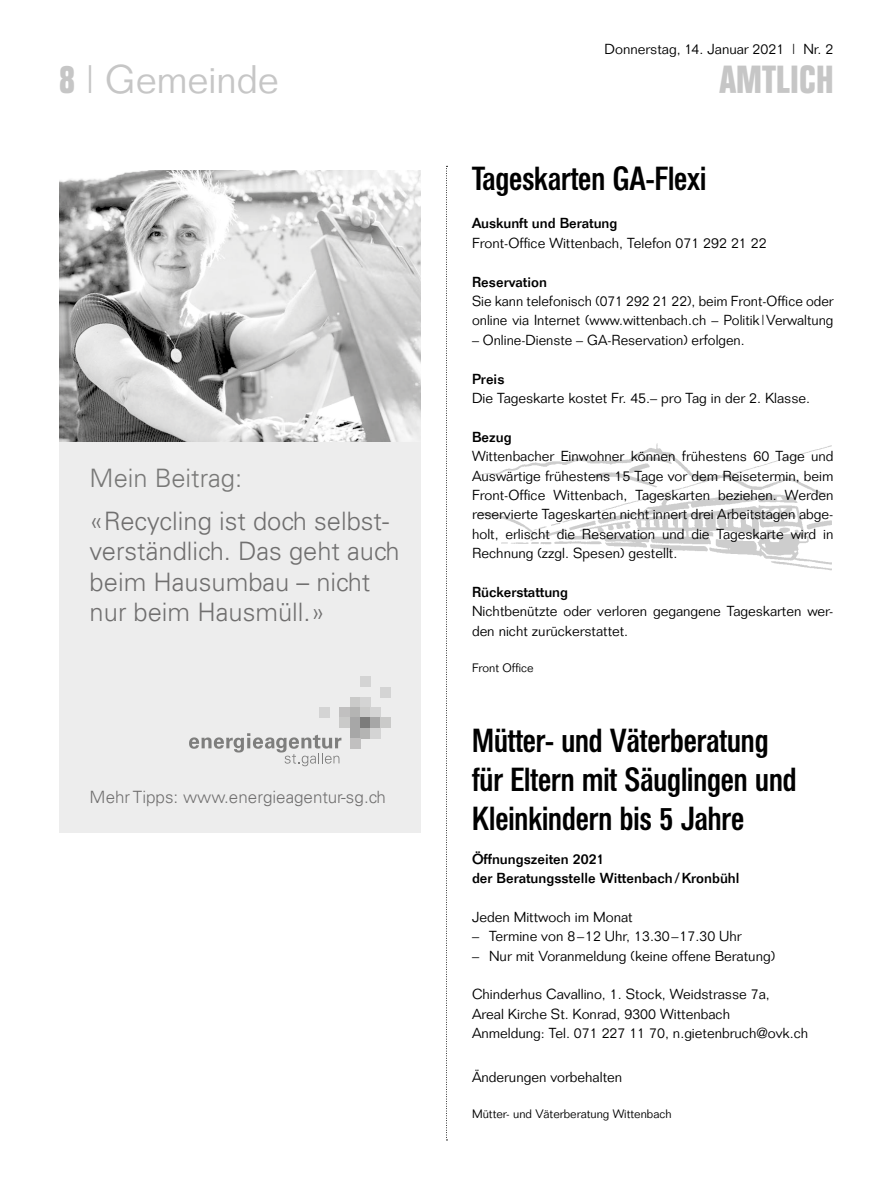
<style>
.page{position:relative;width:893px;height:1191px;background:#fff}
.page>*{position:absolute;margin:0;border:0;box-sizing:border-box;transform-origin:0 0}
.t1{font:300 39px "Folio";color:#c6c6c6}
.t2{font:700 39px "Folio Condensed BQ";letter-spacing:.015em;color:#c6c6c6}
.t3{font:500 33px/38.7px "Folio Condensed BQ";color:#000}
.t4{font:300 25.5px/30.6px "Univers LT";color:#706f6f}
.t5{font:300 25.5px "Univers LT";color:#787877}
.t6{font:300 16.95px "Univers LT";color:#706f6f}
.t7{font:300 14.25px/19.4px "Folio";color:#000}
.t8{font:500 14.25px/19.4px "Folio";color:#000}
.t9{font:300 12px "Folio";color:#000}
.s1{font-family:"Folio Condensed BQ";font-weight:700}
</style>
<div class="page">
<svg style="left:446px;top:166px;width:1px;height:974px"></svg>
<div style="left:60px;top:170px;width:361px;height:663px;background:#ededed"></div>
<svg style="left:189px;top:733px;width:152px;height:33px"></svg>
<div style="left:381px;top:687px;width:10px;height:10px;background:#d4d4d4"></div>
<div style="left:319px;top:707px;width:10px;height:10px;background:#d4d4d4"></div>
<div style="left:360px;top:676px;width:10px;height:11px;background:#d4d4d4"></div>
<div style="left:350px;top:697px;width:10px;height:10px;background:#cacac9"></div>
<div style="left:360px;top:697px;width:10px;height:10px;background:#d4d4d4"></div>
<div style="left:340px;top:707px;width:10px;height:10px;background:#c1c0c0"></div>
<div style="left:350px;top:707px;width:10px;height:10px;background:#b4b4b3"></div>
<div style="left:360px;top:707px;width:10px;height:10px;background:#cacac9"></div>
<div style="left:370px;top:707px;width:11px;height:10px;background:#d4d4d4"></div>
<div style="left:340px;top:717px;width:10px;height:11px;background:#cacac9"></div>
<div style="left:350px;top:717px;width:10px;height:11px;background:#a7a7a7"></div>
<div style="left:360px;top:717px;width:10px;height:11px;background:#7c7c7b"></div>
<div style="left:370px;top:717px;width:11px;height:11px;background:#a7a7a7"></div>
<div style="left:381px;top:717px;width:10px;height:11px;background:#cacac9"></div>
<div style="left:350px;top:728px;width:10px;height:10px;background:#a7a7a7"></div>
<div style="left:360px;top:728px;width:10px;height:10px;background:#b4b4b3"></div>
<div style="left:370px;top:728px;width:11px;height:10px;background:#d4d4d4"></div>
<div style="left:350px;top:738px;width:10px;height:10px;background:#c1c0c0"></div>
<img style="left:60px;top:170px;width:361px;height:271px">
<img style="left:476px;top:443px;width:356px;height:128px">
<p class="t7" style="left:605px;top:39px;width:230px">Donnerstag, 14. Januar 2021 | Nr. 2</p>
<h1 class="t1" style="left:60px;top:56px;width:221px"><span class="s1">8</span> | Gemeinde</h1>
<h1 class="t2" style="left:719px;top:58px;width:116px">AMTLICH</h1>
<h3 class="t5" style="left:90px;top:462px;width:154px">Mein Beitrag:</h3>
<h3 class="t4" style="left:90px;top:505px;width:312px">«Recycling ist doch selbst&shy;verständlich. Das geht auch beim Hausumbau – nicht nur beim Hausmüll.»</h3>
<p class="t6" style="left:90px;top:786px;width:298px">Mehr Tipps: www.energieagentur-sg.ch</p>
<h2 class="t3" style="left:472px;top:160px;width:236px">Tageskarten GA-Flexi</h2>
<p class="t8" style="left:472px;top:213px;width:147px">Auskunft und Beratung</p>
<p class="t7" style="left:472px;top:233px;width:296px">Front-Office Wittenbach, Telefon 071 292 21 22</p>
<p class="t8" style="left:472px;top:272px;width:76px">Reservation</p>
<p class="t7" style="left:472px;top:291px;width:363px">Sie kann telefonisch (071 292 21 22), beim Front-Office oder online via Internet (www.wittenbach.ch – Politik|Verwaltung</p>
<p class="t7" style="left:472px;top:330px;width:274px">– Online-Dienste – GA-Reservation) erfolgen.</p>
<p class="t8" style="left:472px;top:369px;width:34px">Preis</p>
<p class="t7" style="left:472px;top:388px;width:340px">Die Tageskarte kostet Fr. 45.– pro Tag in der 2. Klasse.</p>
<p class="t8" style="left:472px;top:427px;width:41px">Bezug</p>
<p class="t7" style="left:472px;top:446px;width:363px;text-align:justify">Wittenbacher Einwohner können frühestens 60 Tage und Auswärtige frühestens 15 Tage vor dem Reisetermin, beim Front-Office Wittenbach, Tageskarten beziehen. Werden reservierte Tageskarten nicht innert drei Arbeitstagen abge&shy;holt, erlischt die Reservation und die Tageskarte wird in Rechnung (zzgl. Spesen) gestellt.</p>
<p class="t8" style="left:472px;top:582px;width:98px">Rückerstattung</p>
<p class="t7" style="left:472px;top:601px;width:363px">Nichtbenützte oder verloren gegangene Tageskarten wer&shy;den nicht zurückerstattet.</p>
<p class="t9" style="left:472px;top:660px;width:63px">Front Office</p>
<h2 class="t3" style="left:472px;top:722px;width:326px">Mütter- und Väterberatung für Eltern mit Säuglingen und<br>Kleinkindern bis 5 Jahre</h2>
<p class="t8" style="left:472px;top:849px;width:269px">Öffnungszeiten 2021<br>der Beratungsstelle Wittenbach/Kronbühl</p>
<p class="t7" style="left:472px;top:907px;width:162px">Jeden Mittwoch im Monat</p>
<p class="t7" style="left:472px;top:926px;width:271px">– Termine von 8–12 Uhr, 13.30–17.30 Uhr</p>
<p class="t7" style="left:472px;top:946px;width:305px">– Nur mit Voranmeldung (keine offene Beratung)</p>
<p class="t7" style="left:472px;top:984px;width:338px">Chinderhus Cavallino, 1. Stock, Weidstrasse 7a,<br>Areal Kirche St. Konrad, 9300 Wittenbach<br>Anmeldung: Tel. 071 227 11 70, n.gietenbruch@ovk.ch</p>
<p class="t7" style="left:472px;top:1067px;width:152px">Änderungen vorbehalten</p>
<p class="t9" style="left:472px;top:1106px;width:201px">Mütter- und Väterberatung Wittenbach</p>
</div>
